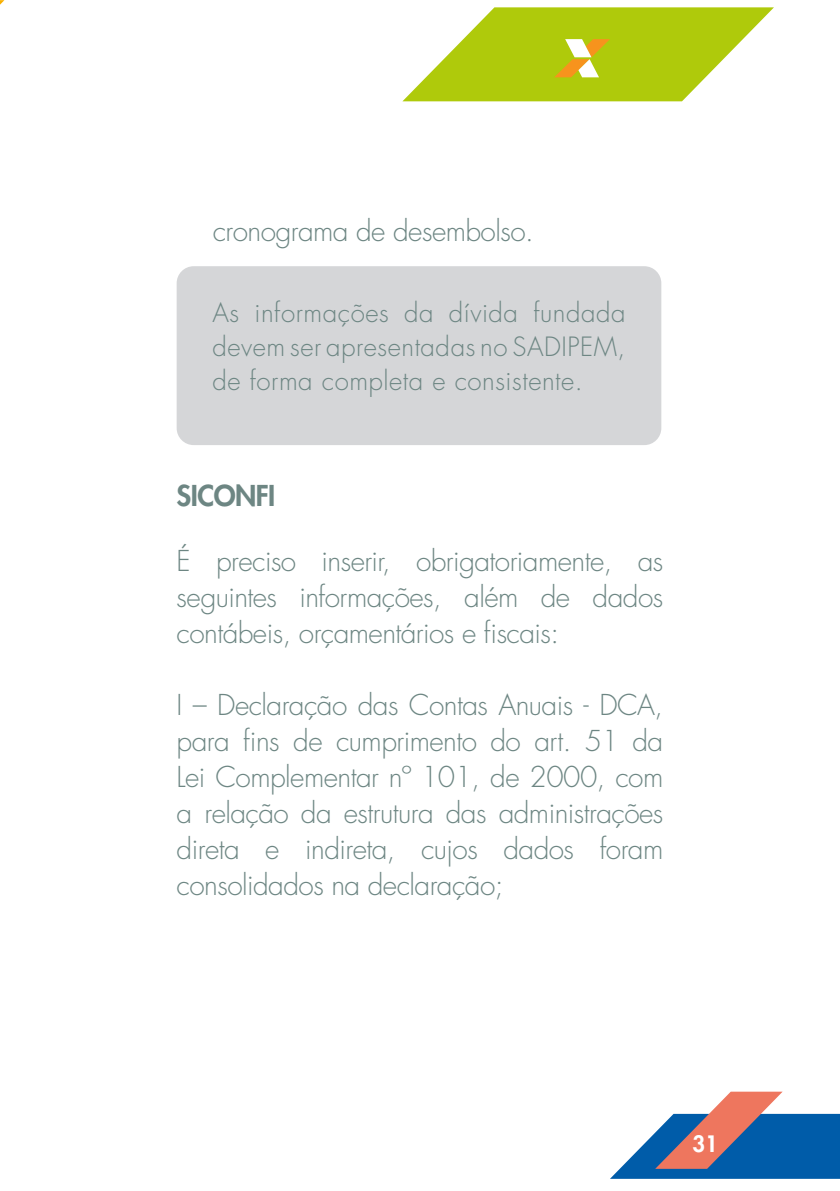
<style>
.page{position:relative;width:840px;height:1191px;background:#fff}
.page>*{position:absolute;margin:0;border:0;box-sizing:border-box;transform-origin:0 0}
.t1{font:300 28px/36px "Futura Std";letter-spacing:-.02em;color:#6d8683;text-align:justify}
.t2{font:800 28px "Futura Std";letter-spacing:-.02em;color:#6d8683}
.t3{font:300 25.8px/34px "Futura Std";letter-spacing:.02em;color:#6d8683;text-align:justify}
.t4{font:800 22px "Futura Std";color:#fff}
</style>
<div class="page">
<svg style="left:611px;top:1091px;width:228px;height:87px"></svg>
<svg style="left:403px;top:7px;width:370px;height:94px"></svg>
<div style="left:176px;top:266px;width:485px;height:179px;background:#d5d6d8;border-radius:17px"></div>
<svg style="left:0;top:0;width:4px;height:5px"></svg>
<p class="t1" style="left:212px;top:214px;width:322px">cronograma de desembolso.</p>
<p class="t3" style="left:212px;top:296px;width:414px">As informações da dívida fundada devem ser apresentadas no SADIPEM, de forma completa e consistente.</p>
<p class="t2" style="left:176px;top:478px;width:100px">SICONFI</p>
<p class="t1" style="left:176px;top:543px;width:488px">É preciso inserir, obrigatoriamente, as seguintes informações, além de dados contábeis, orçamentários e fiscais:</p>
<p class="t1" style="left:176px;top:687px;width:488px">I – Declaração das Contas Anuais - DCA, para fins de cumprimento do art. 51 da Lei Complementar nº 101, de 2000, com a relação da estrutura das administrações direta e indireta, cujos dados foram consolidados na declaração;</p>
<p class="t4" style="left:692px;top:1130px;width:27px">31</p>
</div>
